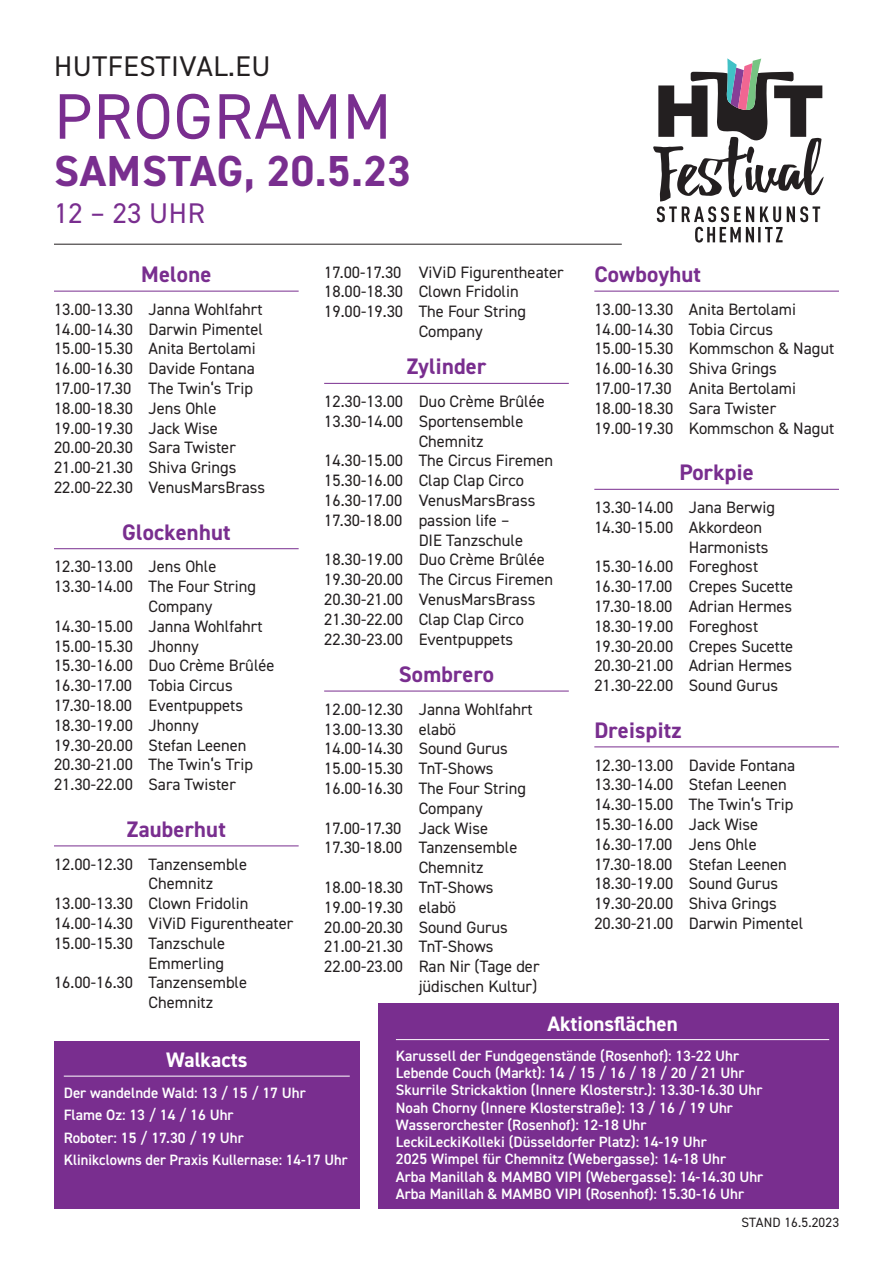
<style>
.page{position:relative;width:893px;height:1263px;background:#fff}
.page>*{position:absolute;margin:0;border:0;box-sizing:border-box;transform-origin:0 0}
.t1{font:64.5px "DIN2014";letter-spacing:.02em;color:#792e8f}
.t2{font:700 43.5px "DIN2014";letter-spacing:.01em;color:#792e8f}
.t3{font:28.5px "DIN2014";letter-spacing:.02em;color:#231f20}
.t4{font:28.5px "DIN2014";letter-spacing:.015em;color:#792e8f}
.t5{font:700 22.5px "DIN2014";letter-spacing:.01em;color:#792e8f}
.t6{font:700 21px "DIN2014";color:#fff}
.t7{font:16.5px/19.8px "DIN2014";color:#231f20}
.t8{font:600 15px/17.2px "DIN2014";color:#fff}
.t9{font:13.5px "DIN2014";letter-spacing:.01em;color:#231f20}
</style>
<div class="page">
<hr style="left:54px;top:291px;width:245px;height:1px;background:#792e8f">
<hr style="left:54px;top:548px;width:245px;height:1px;background:#792e8f">
<hr style="left:54px;top:845px;width:245px;height:1px;background:#792e8f">
<hr style="left:324px;top:383px;width:245px;height:1px;background:#792e8f">
<hr style="left:324px;top:691px;width:245px;height:1px;background:#792e8f">
<hr style="left:594px;top:291px;width:245px;height:1px;background:#792e8f">
<hr style="left:594px;top:489px;width:245px;height:1px;background:#792e8f">
<hr style="left:594px;top:746px;width:245px;height:1px;background:#792e8f">
<hr style="left:54px;top:244px;width:568px;height:1px;background:#231f20">
<div style="left:54px;top:1042px;width:305px;height:167px;background:#792e8f"></div>
<div style="left:378px;top:1003px;width:461px;height:206px;background:#792e8f"></div>
<hr style="left:64px;top:1076px;width:286px;height:1px;background:#fff">
<hr style="left:396px;top:1039px;width:433px;height:1px;background:#fff">
<svg style="left:653px;top:58px;width:171px;height:185px"></svg>
<h3 class="t3" style="left:54px;top:49px;width:218px">HUTFESTIVAL.EU</h3>
<h1 class="t1" style="left:54px;top:76px;width:338px">PROGRAMM</h1>
<h2 class="t2" style="left:54px;top:142px;width:358px">SAMSTAG, 20.5.23</h2>
<h3 class="t4" style="left:54px;top:196px;width:152px">12 – 23 UHR</h3>
<h3 class="t5" style="left:141px;top:259px;width:72px">Melone</h3>
<p class="t7" style="left:54px;top:299px;width:213px">13.00-13.30 Janna Wohlfahrt<br>14.00-14.30 Darwin Pimentel<br>15.00-15.30 Anita Bertolami<br>16.00-16.30 Davide Fontana<br>17.00-17.30 The Twin‘s Trip<br>18.00-18.30 Jens Ohle<br>19.00-19.30 Jack Wise<br>20.00-20.30 Sara Twister<br>21.00-21.30 Shiva Grings<br>22.00-22.30 VenusMarsBrass</p>
<h3 class="t5" style="left:122px;top:517px;width:110px">Glockenhut</h3>
<p class="t7" style="left:54px;top:556px;width:164px">12.30-13.00 Jens Ohle</p>
<p class="t7" style="left:54px;top:576px;width:203px">13.30-14.00 The Four String</p>
<p class="t7" style="left:148px;top:596px;width:66px">Company</p>
<p class="t7" style="left:54px;top:616px;width:210px">14.30-15.00 Janna Wohlfahrt</p>
<p class="t7" style="left:54px;top:636px;width:146px">15.00-15.30 Jhonny</p>
<p class="t7" style="left:54px;top:655px;width:222px">15.30-16.00 Duo Crème Brûlée</p>
<p class="t7" style="left:54px;top:675px;width:180px">16.30-17.00 Tobia Circus</p>
<p class="t7" style="left:54px;top:695px;width:191px">17.30-18.00 Eventpuppets</p>
<p class="t7" style="left:54px;top:715px;width:146px">18.30-19.00 Jhonny</p>
<p class="t7" style="left:54px;top:735px;width:194px">19.30-20.00 Stefan Leenen</p>
<p class="t7" style="left:54px;top:754px;width:200px">20.30-21.00 The Twin‘s Trip</p>
<p class="t7" style="left:54px;top:774px;width:183px">21.30-22.00 Sara Twister</p>
<h3 class="t5" style="left:127px;top:814px;width:100px">Zauberhut</h3>
<p class="t7" style="left:54px;top:854px;width:195px">12.00-12.30 Tanzensemble</p>
<p class="t7" style="left:148px;top:873px;width:66px">Chemnitz</p>
<p class="t7" style="left:54px;top:893px;width:196px">13.00-13.30 Clown Fridolin</p>
<p class="t7" style="left:54px;top:913px;width:241px">14.00-14.30 ViViD Figurentheater</p>
<p class="t7" style="left:54px;top:933px;width:173px">15.00-15.30 Tanzschule</p>
<p class="t7" style="left:148px;top:953px;width:77px">Emmerling</p>
<p class="t7" style="left:54px;top:972px;width:195px">16.00-16.30 Tanzensemble</p>
<p class="t7" style="left:148px;top:992px;width:66px">Chemnitz</p>
<p class="t7" style="left:324px;top:262px;width:241px">17.00-17.30 ViViD Figurentheater</p>
<p class="t7" style="left:324px;top:281px;width:196px">18.00-18.30 Clown Fridolin</p>
<p class="t7" style="left:324px;top:301px;width:203px">19.00-19.30 The Four String</p>
<p class="t7" style="left:419px;top:321px;width:66px">Company</p>
<h3 class="t5" style="left:407px;top:352px;width:81px">Zylinder</h3>
<p class="t7" style="left:324px;top:391px;width:222px">12.30-13.00 Duo Crème Brûlée</p>
<p class="t7" style="left:324px;top:411px;width:201px">13.30-14.00 Sportensemble</p>
<p class="t7" style="left:419px;top:431px;width:66px">Chemnitz</p>
<p class="t7" style="left:324px;top:451px;width:230px">14.30-15.00 The Circus Firemen</p>
<p class="t7" style="left:324px;top:470px;width:201px">15.30-16.00 Clap Clap Circo</p>
<p class="t7" style="left:324px;top:490px;width:213px">16.30-17.00 VenusMarsBrass</p>
<p class="t7" style="left:324px;top:510px;width:187px">17.30-18.00 passion life –</p>
<p class="t7" style="left:419px;top:530px;width:106px">DIE Tanzschule</p>
<p class="t7" style="left:324px;top:550px;width:222px">18.30-19.00 Duo Crème Brûlée</p>
<p class="t7" style="left:324px;top:569px;width:230px">19.30-20.00 The Circus Firemen</p>
<p class="t7" style="left:324px;top:589px;width:213px">20.30-21.00 VenusMarsBrass</p>
<p class="t7" style="left:324px;top:609px;width:201px">21.30-22.00 Clap Clap Circo</p>
<p class="t7" style="left:324px;top:629px;width:191px">22.30-23.00 Eventpuppets</p>
<h3 class="t5" style="left:399px;top:659px;width:97px">Sombrero</h3>
<p class="t7" style="left:324px;top:699px;width:210px">12.00-12.30 Janna Wohlfahrt</p>
<p class="t7" style="left:324px;top:719px;width:133px">13.00-13.30 elabö</p>
<p class="t7" style="left:324px;top:738px;width:185px">14.00-14.30 Sound Gurus</p>
<p class="t7" style="left:324px;top:758px;width:171px">15.00-15.30 TnT-Shows</p>
<p class="t7" style="left:324px;top:778px;width:203px">16.00-16.30 The Four String</p>
<p class="t7" style="left:419px;top:798px;width:66px">Company</p>
<p class="t7" style="left:324px;top:818px;width:166px">17.00-17.30 Jack Wise</p>
<p class="t7" style="left:324px;top:837px;width:195px">17.30-18.00 Tanzensemble</p>
<p class="t7" style="left:419px;top:857px;width:66px">Chemnitz</p>
<p class="t7" style="left:324px;top:877px;width:171px">18.00-18.30 TnT-Shows</p>
<p class="t7" style="left:324px;top:897px;width:133px">19.00-19.30 elabö</p>
<p class="t7" style="left:324px;top:917px;width:185px">20.00-20.30 Sound Gurus</p>
<p class="t7" style="left:324px;top:936px;width:171px">21.00-21.30 TnT-Shows</p>
<p class="t7" style="left:324px;top:956px;width:217px">22.00-23.00 Ran Nir (Tage der</p>
<p class="t7" style="left:419px;top:976px;width:120px">jüdischen Kultur)</p>
<h3 class="t5" style="left:594px;top:259px;width:108px">Cowboyhut</h3>
<p class="t7" style="left:594px;top:299px;width:242px">13.00-13.30 Anita Bertolami<br>14.00-14.30 Tobia Circus<br>15.00-15.30 Kommschon &amp; Nagut<br>16.00-16.30 Shiva Grings<br>17.00-17.30 Anita Bertolami<br>18.00-18.30 Sara Twister<br>19.00-19.30 Kommschon &amp; Nagut</p>
<h3 class="t5" style="left:679px;top:458px;width:76px">Porkpie</h3>
<p class="t7" style="left:594px;top:497px;width:182px">13.30-14.00 Jana Berwig</p>
<p class="t7" style="left:594px;top:517px;width:169px">14.30-15.00 Akkordeon</p>
<p class="t7" style="left:689px;top:537px;width:81px">Harmonists</p>
<p class="t7" style="left:594px;top:556px;width:165px">15.30-16.00 Foreghost</p>
<p class="t7" style="left:594px;top:576px;width:200px">16.30-17.00 Crepes Sucette</p>
<p class="t7" style="left:594px;top:596px;width:199px">17.30-18.00 Adrian Hermes</p>
<p class="t7" style="left:594px;top:616px;width:165px">18.30-19.00 Foreghost</p>
<p class="t7" style="left:594px;top:636px;width:200px">19.30-20.00 Crepes Sucette</p>
<p class="t7" style="left:594px;top:655px;width:199px">20.30-21.00 Adrian Hermes</p>
<p class="t7" style="left:594px;top:675px;width:185px">21.30-22.00 Sound Gurus</p>
<h3 class="t5" style="left:594px;top:715px;width:89px">Dreispitz</h3>
<p class="t7" style="left:594px;top:755px;width:211px">12.30-13.00 Davide Fontana<br>13.30-14.00 Stefan Leenen<br>14.30-15.00 The Twin‘s Trip<br>15.30-16.00 Jack Wise<br>16.30-17.00 Jens Ohle<br>17.30-18.00 Stefan Leenen<br>18.30-19.00 Sound Gurus<br>19.30-20.00 Shiva Grings<br>20.30-21.00 Darwin Pimentel</p>
<p class="t6" style="left:166px;top:1046px;width:83px">Walkacts</p>
<p class="t8" style="left:64px;top:1081px;width:285px;line-height:22.2px">Der wandelnde Wald: 13 / 15 / 17 Uhr<br>Flame Oz: 13 / 14 / 16 Uhr<br>Roboter: 15 / 17.30 / 19 Uhr<br>Klinikclowns der Praxis Kullernase: 14-17 Uhr</p>
<p class="t6" style="left:547px;top:1009px;width:132px">Aktionsflächen</p>
<p class="t8" style="left:396px;top:1046px;width:369px">Karussell der Fundgegenstände (Rosenhof): 13-22 Uhr Lebende Couch (Markt): 14 / 15 / 16 / 18 / 20 / 21 Uhr Skurrile Strickaktion (Innere Klosterstr.): 13.30-16.30 Uhr Noah Chorny (Innere Klosterstraße): 13 / 16 / 19 Uhr Wasserorchester (Rosenhof): 12-18 Uhr<br>LeckiLeckiKolleki (Düsseldorfer Platz): 14-19 Uhr<br>2025 Wimpel für Chemnitz (Webergasse): 14-18 Uhr<br>Arba Manillah &amp; MAMBO VIPI (Webergasse): 14-14.30 Uhr Arba Manillah &amp; MAMBO VIPI (Rosenhof): 15.30-16 Uhr</p>
<p class="t9" style="left:742px;top:1214px;width:99px">STAND 16.5.2023</p>
</div>
